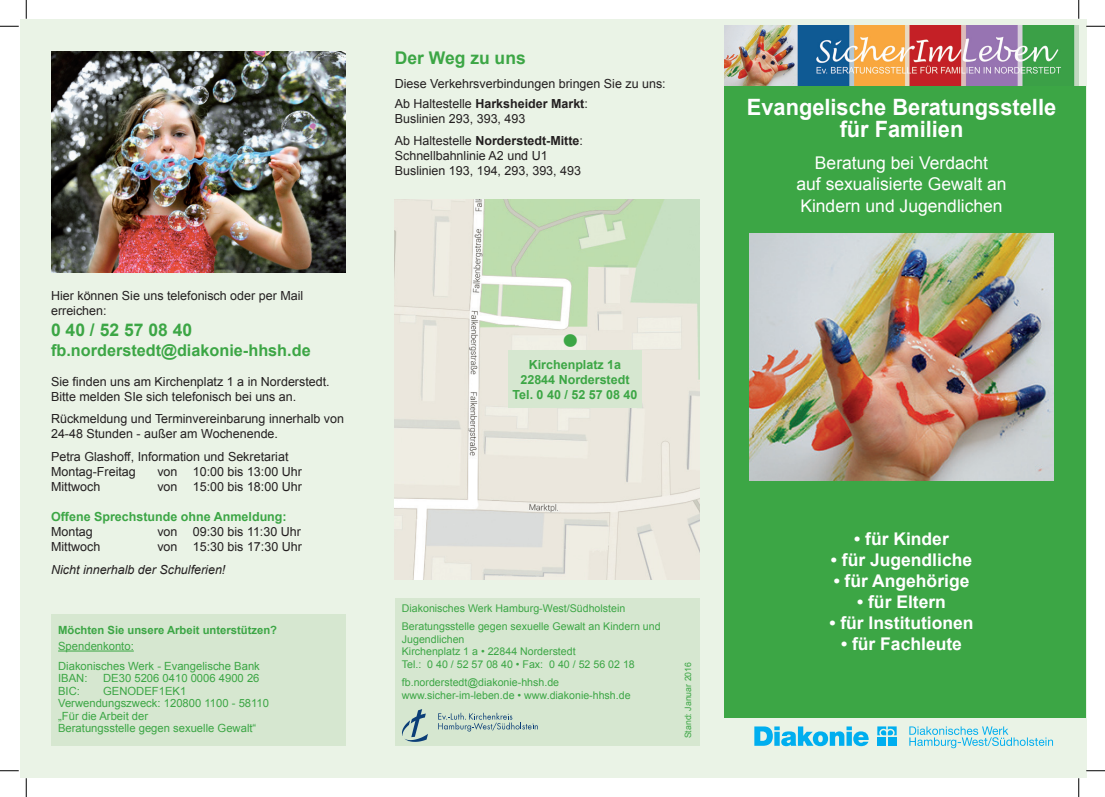
<style>
.page{position:relative;width:1105px;height:797px;background:#fff}
.page>*{position:absolute;margin:0;border:0;box-sizing:border-box;transform-origin:0 0}
.t1{font:700 45px "Arial";color:#3ca645}
.t2{font:700 22.5px/22.5px "Arial";color:#fff;text-align:center}
.t3{font:700 17.5px "Arial";color:#fff}
.t4{font:17.5px/21px "Arial";color:#fff;text-align:center}
.t5{font:700 17.5px "Arial";color:#3ca645}
.t6{font:700 16.25px "Arial";color:#3ca645}
.t7{font:12.5px/15px "Arial";color:#231f20}
.t8{font:700 12.5px/15px "Arial";color:#3ca645;text-align:center}
.t9{font:italic 12.5px "Arial";color:#231f20}
.t10{font:11.25px/12.5px "Arial";color:#3ca645}
.t11{font:700 11.25px "Arial";color:#3ca645}
.t12{font:10.62px/12.8px "Arial";color:#3ca645}
.t13{font:8.75px "Arial";color:#3ca645}
.s1{font-weight:700}
</style>
<div class="page">
<div style="left:20px;top:19px;width:1066px;height:758px;background:#eaf3e6"></div>
<div style="left:395px;top:598px;width:304px;height:148px;background:#d6e7d0"></div>
<svg style="left:438px;top:712px;width:100px;height:19px"></svg>
<svg style="left:402px;top:709px;width:26px;height:33px"></svg>
<svg style="left:909px;top:726px;width:144px;height:22px"></svg>
<svg style="left:754px;top:726px;width:115px;height:20px"></svg>
<svg style="left:877px;top:726px;width:20px;height:9px"></svg>
<div style="left:877px;top:737px;width:9px;height:8px;background:#00aeef"></div>
<div style="left:888px;top:737px;width:9px;height:8px;background:#00aeef"></div>
<div style="left:724px;top:86px;width:362px;height:631px;background:#3ca645"></div>
<img style="left:724px;top:26px;width:355px;height:60px">
<img style="left:749px;top:233px;width:305px;height:247px">
<div style="left:51px;top:614px;width:294px;height:132px;background:#d6e7d0"></div>
<hr style="left:58px;top:650px;width:76px;height:1px;background:#3ca645">
<img style="left:395px;top:200px;width:304px;height:379px">
<div style="left:508px;top:350px;width:134px;height:58px;background:#d6e7d0"></div>
<img style="left:51px;top:51px;width:294px;height:221px">
<svg style="left:0;top:25px;width:19px;height:2px"></svg>
<svg style="left:1086px;top:25px;width:19px;height:2px"></svg>
<svg style="left:0;top:770px;width:19px;height:1px"></svg>
<svg style="left:1086px;top:770px;width:19px;height:1px"></svg>
<svg style="left:25px;top:0;width:2px;height:19px"></svg>
<svg style="left:25px;top:778px;width:2px;height:19px"></svg>
<svg style="left:1078px;top:0;width:1px;height:19px"></svg>
<svg style="left:1078px;top:778px;width:1px;height:19px"></svg>
<p class="t7" style="left:51px;top:288px;width:254px">Hier können Sie uns telefonisch oder per Mail erreichen:</p>
<h3 class="t5" style="left:51px;top:318px;width:143px">0 40 / 52 57 08 40</h3>
<h3 class="t6" style="left:51px;top:339px;width:261px">fb.norderstedt@diakonie-hhsh.de</h3>
<p class="t7" style="left:51px;top:374px;width:280px">Sie finden uns am Kirchenplatz 1 a in Norderstedt.<br>Bitte melden SIe sich telefonisch bei uns an.</p>
<p class="t7" style="left:51px;top:411px;width:294px">Rückmeldung und Terminvereinbarung innerhalb von<br>24-48 Stunden - außer am Wochenende.</p>
<p class="t7" style="left:51px;top:449px;width:239px">Petra Glashoff, Information und Sekretariat<br>Montag-Freitag</p>
<p class="t7" style="left:157px;top:464px;width:146px">von 10:00 bis 13:00 Uhr</p>
<p class="t7" style="left:51px;top:479px;width:51px">Mittwoch</p>
<p class="t7" style="left:157px;top:479px;width:146px">von 15:00 bis 18:00 Uhr</p>
<p class="t8" style="left:51px;top:509px;width:237px">Offene Sprechstunde ohne Anmeldung:</p>
<p class="t7" style="left:51px;top:524px;width:43px">Montag</p>
<p class="t7" style="left:157px;top:524px;width:145px">von 09:30 bis 11:30 Uhr</p>
<p class="t7" style="left:51px;top:539px;width:51px">Mittwoch</p>
<p class="t7" style="left:157px;top:539px;width:146px">von 15:30 bis 17:30 Uhr</p>
<p class="t9" style="left:51px;top:561px;width:176px">Nicht innerhalb der Schulferien!</p>
<p class="t11" style="left:58px;top:622px;width:220px">Möchten Sie unsere Arbeit unterstützen?</p>
<p class="t10" style="left:58px;top:636px;width:203px;line-height:20px">Spendenkonto:<br>Diakonisches Werk - Evangelische Bank</p>
<p class="t10" style="left:58px;top:672px;width:31px">IBAN:</p>
<p class="t10" style="left:103px;top:672px;width:158px">DE30 5206 0410 0006 4900 26</p>
<p class="t10" style="left:58px;top:684px;width:23px">BIC:</p>
<p class="t10" style="left:58px;top:684px;width:212px;text-indent:45px">GENODEF1EK1<br>Verwendungszweck: 120800 1100 - 58110 „Für die Arbeit der<br>Beratungsstelle gegen sexuelle Gewalt“</p>
<h3 class="t5" style="left:395px;top:46px;width:132px">Der Weg zu uns</h3>
<p class="t7" style="left:395px;top:73px;width:272px;line-height:20px">Diese Verkehrsverbindungen bringen Sie zu uns:<br>Ab Haltestelle <span class="s1">Harksheider Markt</span>:</p>
<p class="t7" style="left:395px;top:107px;width:190px;line-height:22.5px">Buslinien 293, 393, 493<br>Ab Haltestelle <span class="s1">Norderstedt-Mitte</span>:</p>
<p class="t7" style="left:395px;top:148px;width:188px">Schnellbahnlinie A2 und U1<br>Buslinien 193, 194, 293, 393, 493</p>
<h3 class="t4" style="left:796px;top:153px;width:212px">Beratung bei Verdacht<br>auf sexualisierte Gewalt an<br>Kindern und Jugendlichen</h3>
<h2 class="t2" style="left:747px;top:96px;width:311px">Evangelische Beratungsstelle für Familien</h2>
<h1 class="t1" style="left:563px;top:310px;width:17px">•</h1>
<p class="t8" style="left:513px;top:357px;width:126px">Kirchenplatz 1a<br>22844 Norderstedt<br>Tel. 0 40 / 52 57 08 40</p>
<p class="t12" style="left:402px;top:599px;width:260px;line-height:17.8px">Diakonisches Werk Hamburg-West/Südholstein<br>Beratungsstelle gegen sexuelle Gewalt an Kindern und</p>
<p class="t12" style="left:402px;top:632px;width:234px">Jugendlichen<br>Kirchenplatz 1 a • 22844 Norderstedt<br>Tel.: 0 40 / 52 57 08 40 • Fax: 0 40 / 52 56 02 18</p>
<p class="t12" style="left:402px;top:675px;width:230px">fb.norderstedt@diakonie-hhsh.de www.sicher-im-leben.de • www.diakonie-hhsh.de</p>
<p class="t13" style="left:682px;top:738px;width:78px;rotate:-90deg">Stand: Januar 2016</p>
<h3 class="t3" style="left:854px;top:527px;width:96px">• für Kinder</h3>
<h3 class="t3" style="left:831px;top:548px;width:143px">• für Jugendliche</h3>
<h3 class="t3" style="left:834px;top:569px;width:137px">• für Angehörige</h3>
<h3 class="t3" style="left:857px;top:590px;width:90px">• für Eltern</h3>
<h3 class="t3" style="left:829px;top:611px;width:146px">• für Institutionen</h3>
<h3 class="t3" style="left:841px;top:632px;width:122px">• für Fachleute</h3>
</div>
